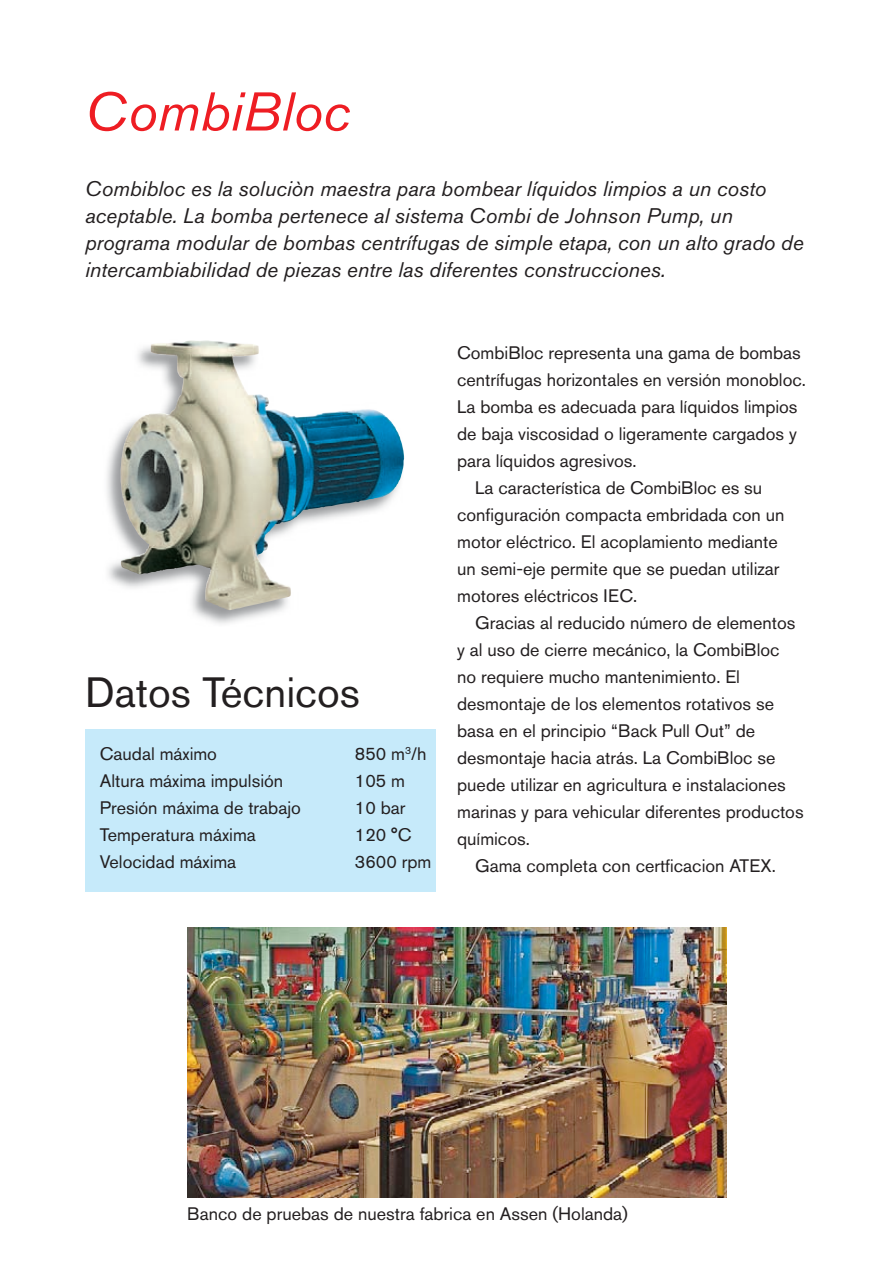
<style>
.page{position:relative;width:893px;height:1263px;background:#fff}
.page>*{position:absolute;margin:0;border:0;box-sizing:border-box;transform-origin:0 0}
.t1{font:italic 54px "Akzidenz Grotesk BE";color:#ee1d23}
.t2{font:42px "Akzidenz Grotesk BE";color:#231f20}
.t3{font:italic 21px/27px "Akzidenz Grotesk BE";color:#231f20}
.t4{font:18px "Akzidenz Grotesk BE";color:#231f20}
</style>
<div class="page">
<div style="left:85px;top:729px;width:351px;height:162px;background:#c6eafa"></div>
<img style="left:188px;top:927px;width:538px;height:270px">
<img style="left:107px;top:343px;width:297px;height:281px">
<img style="left:120px;top:340px;width:116px;height:270px">
<h1 class="t1" style="left:85px;top:79px;width:266px">CombiBloc</h1>
<p class="t3" style="left:85px;top:175px;width:720px">Combibloc es la soluciòn maestra para bombear líquidos limpios a un costo aceptable. La bomba pertenece al sistema Combi de Johnson Pump, un programa modular de bombas centrífugas de simple etapa, con un alto grado de intercambiabilidad de piezas entre las diferentes construcciones.</p>
<h2 class="t2" style="left:85px;top:667px;width:276px">Datos Técnicos</h2>
<p class="t4" style="left:100px;top:743px;width:119px">Caudal máximo</p>
<p class="t4" style="left:355px;top:743px;width:73px">850 m<sup>3</sup>/h</p>
<p class="t4" style="left:100px;top:770px;width:185px">Altura máxima impulsión</p>
<p class="t4" style="left:355px;top:770px;width:52px">105 m</p>
<p class="t4" style="left:100px;top:797px;width:203px">Presión máxima de trabajo</p>
<p class="t4" style="left:355px;top:797px;width:52px">10 bar</p>
<p class="t4" style="left:100px;top:824px;width:158px">Temperatura máxima</p>
<p class="t4" style="left:355px;top:824px;width:58px">120 °C</p>
<p class="t4" style="left:100px;top:851px;width:138px">Velocidad máxima</p>
<p class="t4" style="left:355px;top:851px;width:78px">3600 rpm</p>
<p class="t4" style="left:457px;top:342px;width:345px">CombiBloc representa una gama de bombas</p>
<p class="t4" style="left:457px;top:369px;width:350px">centrífugas horizontales en versión monobloc.</p>
<p class="t4" style="left:457px;top:396px;width:342px">La bomba es adecuada para líquidos limpios</p>
<p class="t4" style="left:457px;top:423px;width:341px">de baja viscosidad o ligeramente cargados y</p>
<p class="t4" style="left:457px;top:450px;width:181px">para líquidos agresivos.</p>
<p class="t4" style="left:475px;top:477px;width:289px">La característica de CombiBloc es su</p>
<p class="t4" style="left:457px;top:504px;width:329px">configuración compacta embridada con un</p>
<p class="t4" style="left:457px;top:531px;width:322px">motor eléctrico. El acoplamiento mediante</p>
<p class="t4" style="left:457px;top:558px;width:324px">un semi-eje permite que se puedan utilizar</p>
<p class="t4" style="left:457px;top:585px;width:182px">motores eléctricos IEC.</p>
<p class="t4" style="left:475px;top:612px;width:322px">Gracias al reducido número de elementos</p>
<p class="t4" style="left:457px;top:639px;width:324px">y al uso de cierre mecánico, la CombiBloc</p>
<p class="t4" style="left:457px;top:666px;width:284px">no requiere mucho mantenimiento. El</p>
<p class="t4" style="left:457px;top:693px;width:318px">desmontaje de los elementos rotativos se</p>
<p class="t4" style="left:457px;top:720px;width:300px">basa en el principio “Back Pull Out” de</p>
<p class="t4" style="left:457px;top:747px;width:320px">desmontaje hacia atrás. La CombiBloc se</p>
<p class="t4" style="left:457px;top:774px;width:330px">puede utilizar en agricultura e instalaciones</p>
<p class="t4" style="left:457px;top:801px;width:348px">marinas y para vehicular diferentes productos</p>
<p class="t4" style="left:457px;top:828px;width:74px">químicos.</p>
<p class="t4" style="left:475px;top:855px;width:302px">Gama completa con certficacion ATEX.</p>
<p class="t4" style="left:187px;top:1203px;width:442px">Banco de pruebas de nuestra fabrica en Assen (Holanda)</p>
</div>
